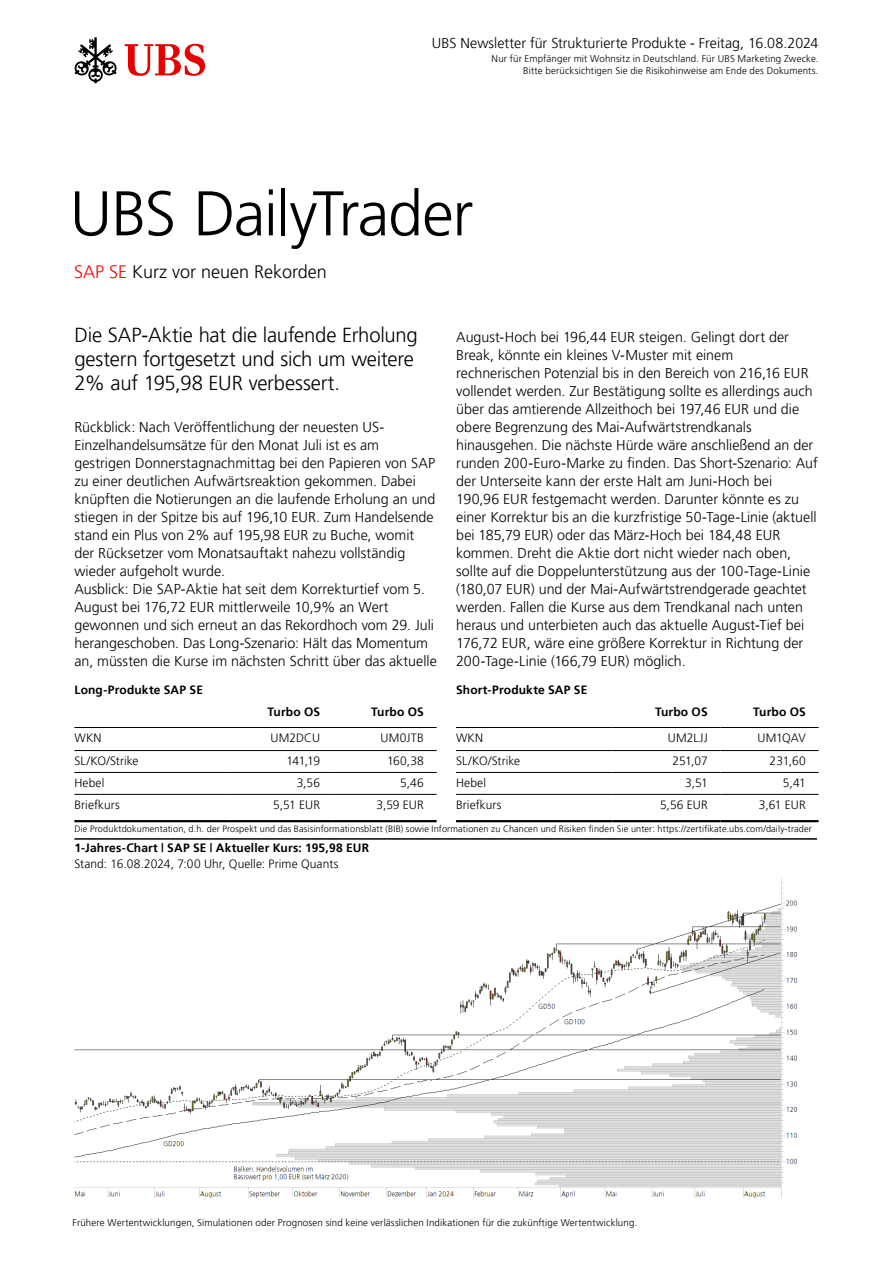
<style>
.page{position:relative;width:893px;height:1263px;background:#fff}
.page>*{position:absolute;margin:0;border:0;box-sizing:border-box;transform-origin:0 0}
.t1{font:300 63px "Frutiger 45";letter-spacing:-.025em;color:#000}
.t2{font:300 20.25px/24px "Frutiger 45";letter-spacing:-.01em;color:#000}
.t3{font:300 18px "Frutiger 45";color:#000}
.t4{font:300 14.25px/18px "Frutiger 45";color:#000}
.t5{font:300 12px "Frutiger 45";letter-spacing:.01em;color:#000}
.t6{font:300 12px "Frutiger 45";letter-spacing:.01em;color:#000}
.t7{font:300 9.75px/12px "Frutiger 45";letter-spacing:.015em;color:#000;text-align:right}
.t8{font:300 9.15px "Frutiger 45";letter-spacing:.015em;color:#000}
.s1{color:#f00}
</style>
<div class="page">
<svg style="left:125px;top:44px;width:80px;height:32px"></svg>
<svg style="left:74px;top:37px;width:43px;height:46px"></svg>
<img style="left:74px;top:878px;width:724px;height:319px">
<hr style="left:231px;top:750px;width:102px;height:1px;background:#000">
<hr style="left:74px;top:727px;width:157px;height:1px;background:#000">
<hr style="left:231px;top:727px;width:102px;height:1px;background:#000">
<hr style="left:333px;top:727px;width:104px;height:1px;background:#000">
<hr style="left:74px;top:750px;width:157px;height:1px;background:#000">
<hr style="left:333px;top:750px;width:104px;height:1px;background:#000">
<hr style="left:74px;top:772px;width:157px;height:1px;background:#000">
<hr style="left:231px;top:772px;width:102px;height:1px;background:#000">
<hr style="left:333px;top:772px;width:104px;height:1px;background:#000">
<hr style="left:74px;top:794px;width:157px;height:1px;background:#000">
<hr style="left:231px;top:794px;width:102px;height:1px;background:#000">
<hr style="left:333px;top:794px;width:104px;height:1px;background:#000">
<hr style="left:74px;top:820px;width:157px;height:2px;background:#000">
<hr style="left:231px;top:820px;width:102px;height:2px;background:#000">
<hr style="left:333px;top:820px;width:104px;height:2px;background:#000">
<hr style="left:720px;top:750px;width:99px;height:1px;background:#000">
<hr style="left:456px;top:727px;width:156px;height:1px;background:#000">
<hr style="left:612px;top:727px;width:108px;height:1px;background:#000">
<hr style="left:720px;top:727px;width:99px;height:1px;background:#000">
<hr style="left:456px;top:750px;width:156px;height:1px;background:#000">
<hr style="left:612px;top:750px;width:108px;height:1px;background:#000">
<hr style="left:456px;top:772px;width:156px;height:1px;background:#000">
<hr style="left:612px;top:772px;width:108px;height:1px;background:#000">
<hr style="left:720px;top:772px;width:99px;height:1px;background:#000">
<hr style="left:456px;top:794px;width:156px;height:1px;background:#000">
<hr style="left:612px;top:794px;width:108px;height:1px;background:#000">
<hr style="left:720px;top:794px;width:99px;height:1px;background:#000">
<hr style="left:456px;top:820px;width:156px;height:2px;background:#000">
<hr style="left:612px;top:820px;width:108px;height:2px;background:#000">
<hr style="left:720px;top:820px;width:99px;height:2px;background:#000">
<hr style="left:74px;top:838px;width:743px;height:2px;background:#000">
<p class="t4" style="left:432px;top:34px;width:388px">UBS Newsletter für Strukturierte Produkte - Freitag, 16.08.2024</p>
<p class="t7" style="left:492px;top:53px;width:328px">Nur für Empfänger mit Wohnsitz in Deutschland. Für UBS Marketing Zwecke.<br>Bitte berücksichtigen Sie die Risikohinweise am Ende des Dokuments.</p>
<h1 class="t1" style="left:70px;top:177px;width:405px">UBS DailyTrader</h1>
<p class="t3" style="left:74px;top:261px;width:254px"><span class="s1">SAP SE</span> Kurz vor neuen Rekorden</p>
<h2 class="t2" style="left:74px;top:323px;width:345px">Die SAP-Aktie hat die laufende Erholung gestern fortgesetzt und sich um weitere<br>2% auf 195,98 EUR verbessert.</h2>
<p class="t4" style="left:74px;top:418px;width:364px">Rückblick: Nach Veröffentlichung der neuesten US-Einzelhandelsumsätze für den Monat Juli ist es am gestrigen Donnerstagnachmittag bei den Papieren von SAP zu einer deutlichen Aufwärtsreaktion gekommen. Dabei knüpften die Notierungen an die laufende Erholung an und stiegen in der Spitze bis auf 196,10 EUR. Zum Handelsende stand ein Plus von 2% auf 195,98 EUR zu Buche, womit der Rücksetzer vom Monatsauftakt nahezu vollständig wieder aufgeholt wurde.<br>Ausblick: Die SAP-Aktie hat seit dem Korrekturtief vom 5.<br>August bei 176,72 EUR mittlerweile 10,9% an Wert gewonnen und sich erneut an das Rekordhoch vom 29. Juli herangeschoben. Das Long-Szenario: Hält das Momentum an, müssten die Kurse im nächsten Schritt über das aktuelle</p>
<p class="t6" style="left:267px;top:704px;width:54px">Turbo OS</p>
<p class="t6" style="left:371px;top:704px;width:54px">Turbo OS</p>
<p class="t5" style="left:74px;top:731px;width:29px">WKN</p>
<p class="t5" style="left:271px;top:731px;width:51px">UM2DCU</p>
<p class="t5" style="left:380px;top:731px;width:45px">UM0JTB</p>
<p class="t5" style="left:74px;top:754px;width:66px">SL/KO/Strike</p>
<p class="t5" style="left:286px;top:754px;width:35px">141,19</p>
<p class="t5" style="left:387px;top:754px;width:38px">160,38</p>
<p class="t5" style="left:74px;top:776px;width:32px">Hebel</p>
<p class="t5" style="left:297px;top:776px;width:25px">3,56</p>
<p class="t5" style="left:400px;top:776px;width:25px">5,46</p>
<p class="t5" style="left:74px;top:797px;width:47px">Briefkurs</p>
<p class="t5" style="left:273px;top:797px;width:48px">5,51 EUR</p>
<p class="t5" style="left:376px;top:797px;width:49px">3,59 EUR</p>
<p class="t4" style="left:456px;top:328px;width:363px">August-Hoch bei 196,44 EUR steigen. Gelingt dort der Break, könnte ein kleines V-Muster mit einem rechnerischen Potenzial bis in den Bereich von 216,16 EUR vollendet werden. Zur Bestätigung sollte es allerdings auch über das amtierende Allzeithoch bei 197,46 EUR und die obere Begrenzung des Mai-Aufwärtstrendkanals hinausgehen. Die nächste Hürde wäre anschließend an der runden 200-Euro-Marke zu finden. Das Short-Szenario: Auf der Unterseite kann der erste Halt am Juni-Hoch bei 190,96 EUR festgemacht werden. Darunter könnte es zu einer Korrektur bis an die kurzfristige 50-Tage-Linie (aktuell bei 185,79 EUR) oder das März-Hoch bei 184,48 EUR kommen. Dreht die Aktie dort nicht wieder nach oben, sollte auf die Doppelunterstützung aus der 100-Tage-Linie (180,07 EUR) und der Mai-Aufwärtstrendgerade geachtet werden. Fallen die Kurse aus dem Trendkanal nach unten heraus und unterbieten auch das aktuelle August-Tief bei 176,72 EUR, wäre eine größere Korrektur in Richtung der 200-Tage-Linie (166,79 EUR) möglich.</p>
<p class="t6" style="left:74px;top:682px;width:130px">Long-Produkte SAP SE</p>
<p class="t6" style="left:456px;top:682px;width:133px">Short-Produkte SAP SE</p>
<p class="t6" style="left:655px;top:704px;width:54px">Turbo OS</p>
<p class="t6" style="left:753px;top:704px;width:54px">Turbo OS</p>
<p class="t5" style="left:456px;top:731px;width:29px">WKN</p>
<p class="t5" style="left:668px;top:731px;width:41px">UM2LJJ</p>
<p class="t5" style="left:757px;top:731px;width:50px">UM1QAV</p>
<p class="t5" style="left:456px;top:754px;width:66px">SL/KO/Strike</p>
<p class="t5" style="left:672px;top:754px;width:37px">251,07</p>
<p class="t5" style="left:770px;top:754px;width:38px">231,60</p>
<p class="t5" style="left:456px;top:776px;width:32px">Hebel</p>
<p class="t5" style="left:685px;top:776px;width:24px">3,51</p>
<p class="t5" style="left:783px;top:776px;width:24px">5,41</p>
<p class="t5" style="left:456px;top:797px;width:47px">Briefkurs</p>
<p class="t5" style="left:660px;top:797px;width:49px">5,56 EUR</p>
<p class="t5" style="left:759px;top:797px;width:48px">3,61 EUR</p>
<p class="t8" style="left:74px;top:823px;width:739px">Die Produktdokumentation, d.h. der Prospekt und das Basisinformationsblatt (BIB) sowie Informationen zu Chancen und Risiken finden Sie unter: https://zertifikate.ubs.com/daily-trader</p>
<p class="t6" style="left:74px;top:841px;width:296px">1-Jahres-Chart | SAP SE | Aktueller Kurs: 195,98 EUR</p>
<p class="t5" style="left:74px;top:857px;width:265px">Stand: 16.08.2024, 7:00 Uhr, Quelle: Prime Quants</p>
<p class="t7" style="left:73px;top:1216px;width:566px">Frühere Wertentwicklungen, Simulationen oder Prognosen sind keine verlässlichen Indikationen für die zukünftige Wertentwicklung.</p>
</div>
